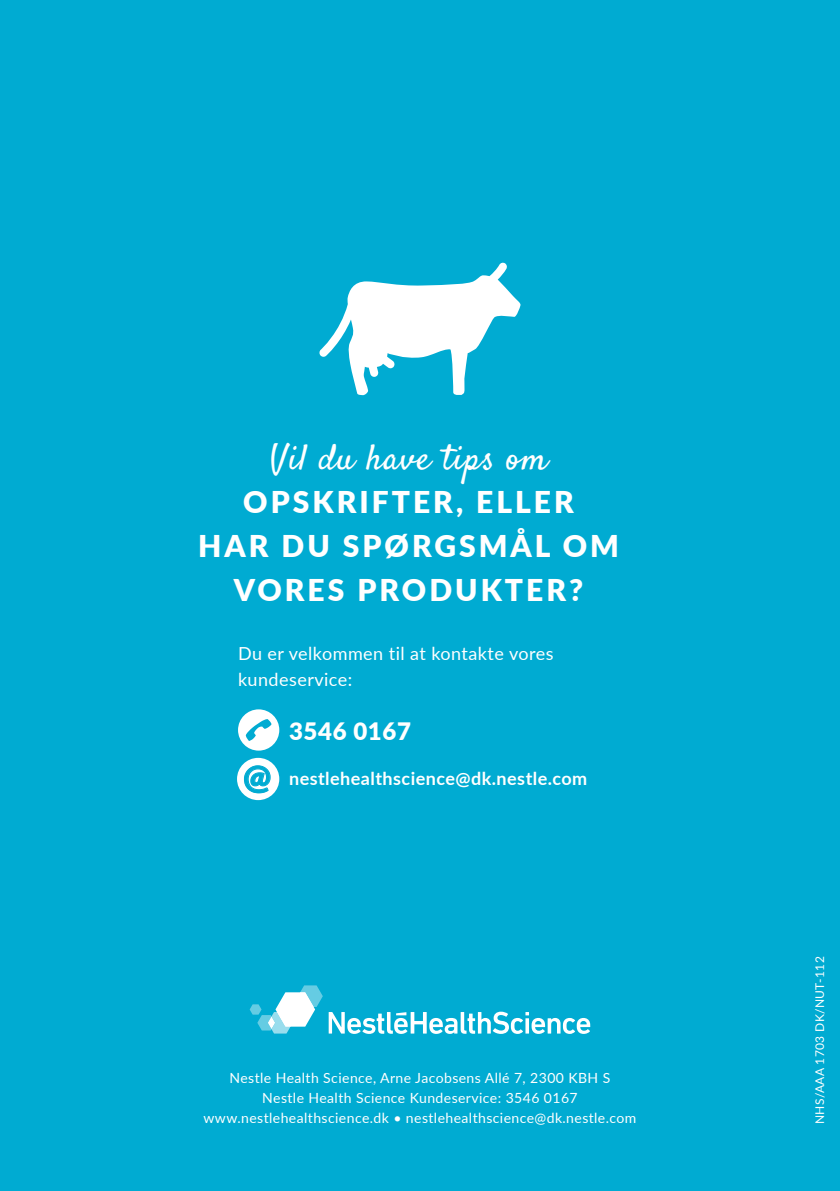
<style>
.page{position:relative;width:840px;height:1191px;background:#fff}
.page>*{position:absolute;margin:0;border:0;box-sizing:border-box;transform-origin:0 0}
.t1{font:36px "Satisfy";letter-spacing:.025em;color:#fff}
.t2{font:900 30px/44px "Lato";letter-spacing:.1em;color:#fff;text-align:center}
.t3{font:900 24px "Lato";letter-spacing:.025em;color:#fff}
.t4{font:18px/26px "Lato";letter-spacing:.025em;color:#fff}
.t5{font:700 18px "Lato";letter-spacing:.025em;color:#fff}
.t6{font:14px/20px "Lato";letter-spacing:.03em;color:#fff;text-align:center}
.t7{font:12px "Lato";letter-spacing:.03em;color:#fff}
.s1{font-weight:900;font-size:33px;color:#00abd2}
</style>
<div class="page">
<div style="left:0;top:0;width:839px;height:1191px;background:#00abd2"></div>
<svg style="left:328px;top:1011px;width:262px;height:23px"></svg>
<svg style="left:272px;top:1030px;width:17px;height:3px"></svg>
<svg style="left:249px;top:985px;width:73px;height:45px"></svg>
<svg style="left:319px;top:262px;width:202px;height:133px"></svg>
<svg style="left:238px;top:709px;width:41px;height:41px"></svg>
<div style="left:237px;top:758px;width:42px;height:42px;background:#fff;border-radius:50%"></div>
<svg style="left:243px;top:764px;width:28px;height:30px"></svg>
<h1 class="t1" style="left:269px;top:435px;width:279px">Vil du have tips om</h1>
<h2 class="t2" style="left:198px;top:479px;width:422px">OPSKRIFTER, ELLER<br>HAR DU SPØRGSMÅL OM<br>VORES PRODUKTER?</h2>
<p class="t4" style="left:238px;top:639px;width:317px">Du er velkommen til at kontakte vores kundeservice:</p>
<h3 class="t3" style="left:289px;top:713px;width:123px">3546 0167</h3>
<p class="t5" style="left:243px;top:765px;width:345px"><span class="s1">@</span> nestlehealthscience@dk.nestle.com</p>
<p class="t6" style="left:203px;top:1067px;width:434px">Nestle Health Science, Arne Jacobsens Allé 7, 2300 KBH S<br>Nestle Health Science Kundeservice: 3546 0167 www.nestlehealthscience.dk • nestlehealthscience@dk.nestle.com</p>
<p class="t7" style="left:810px;top:1124px;width:169px;rotate:-90deg">NHS/AAA 1703 DK/NUT-112</p>
</div>
